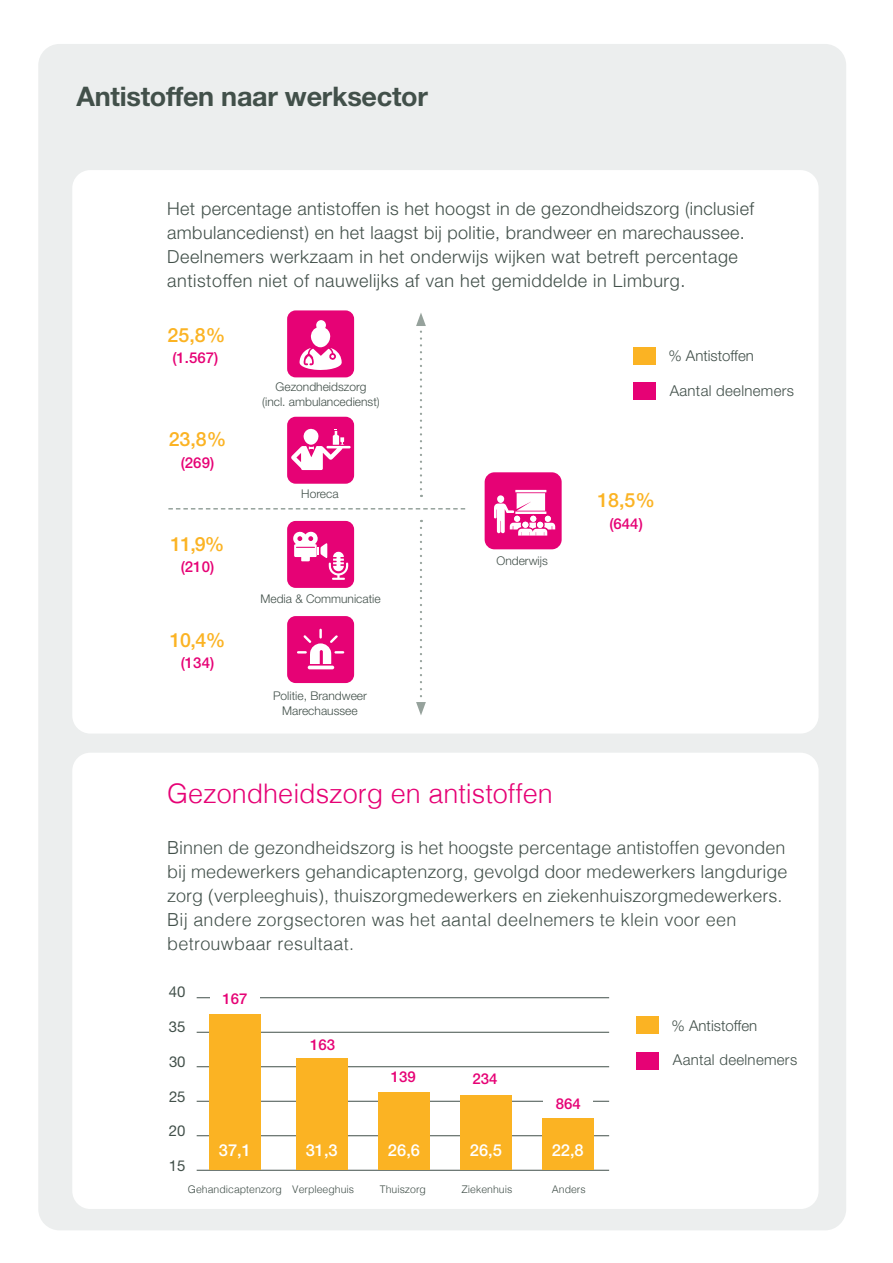
<style>
.page{position:relative;width:893px;height:1263px;background:#fff}
.page>*{position:absolute;margin:0;border:0;box-sizing:border-box;transform-origin:0 0}
.t1{font:300 27px "Helvetica";color:#e60275}
.t2{font:700 27px "Helvetica Neue LT Std";letter-spacing:-.01em;color:#42504a}
.t3{font:500 19.65px "Helvetica Neue LT Std";color:#fbb323}
.t4{font:300 18px/24px "Helvetica";color:#42504a}
.t5{font:300 18px/24px "Helvetica Neue LT Std";letter-spacing:.02em;color:#42504a}
.t6{font:500 16.5px "Helvetica Neue LT Std";color:#fff}
.t7{font:500 15px "Helvetica Neue LT Std";color:#e60275}
.t8{font:300 15px "Helvetica Neue LT Std";letter-spacing:.02em;color:#42504a}
.t9{font:300 15px "Helvetica Neue LT Std";color:#42504a}
.t10{font:15px "Helvetica Neue LT Std";color:#42504a}
.t11{font:300 12px "Helvetica Neue LT Std";color:#42504a}
.t12{font:300 10.5px "Helvetica";color:#42504a}
</style>
<div class="page">
<div style="left:38px;top:44px;width:808px;height:1186px;background:#eceeee;border-radius:21px"></div>
<div style="left:72px;top:170px;width:747px;height:563px;background:#fff;border-radius:18px"></div>
<div style="left:485px;top:472px;width:77px;height:77px;background:#e60275;border-radius:10px"></div>
<div style="left:72px;top:753px;width:747px;height:456px;background:#fff;border-radius:18px"></div>
<svg style="left:168px;top:508px;width:297px;height:1px"></svg>
<svg style="left:416px;top:528px;width:10px;height:187px"></svg>
<svg style="left:416px;top:313px;width:10px;height:176px"></svg>
<hr style="left:197px;top:997px;width:412px;height:1px;background:#42504a">
<hr style="left:197px;top:1032px;width:412px;height:1px;background:#42504a">
<hr style="left:197px;top:1066px;width:412px;height:1px;background:#42504a">
<hr style="left:197px;top:1101px;width:412px;height:1px;background:#42504a">
<hr style="left:197px;top:1135px;width:412px;height:1px;background:#42504a">
<hr style="left:197px;top:1170px;width:412px;height:1px;background:#42504a">
<div style="left:209px;top:1014px;width:51px;height:156px;background:#fbb323"></div>
<div style="left:210px;top:993px;width:50px;height:20px;background:#fff"></div>
<div style="left:297px;top:1059px;width:51px;height:111px;background:#fbb323"></div>
<div style="left:461px;top:1095px;width:51px;height:75px;background:#fbb323"></div>
<div style="left:637px;top:1052px;width:22px;height:17px;background:#e60275"></div>
<div style="left:637px;top:1016px;width:22px;height:18px;background:#fbb323"></div>
<div style="left:634px;top:382px;width:22px;height:18px;background:#e60275"></div>
<div style="left:634px;top:347px;width:22px;height:17px;background:#fbb323"></div>
<div style="left:378px;top:1093px;width:52px;height:77px;background:#fbb323"></div>
<div style="left:542px;top:1118px;width:52px;height:52px;background:#fbb323"></div>
<div style="left:543px;top:1098px;width:50px;height:19px;background:#fff"></div>
<svg style="left:494px;top:490px;width:61px;height:46px"></svg>
<div style="left:287px;top:310px;width:67px;height:67px;background:#e60275;border-radius:9px"></div>
<div style="left:287px;top:521px;width:67px;height:67px;background:#e60275;border-radius:9px"></div>
<div style="left:287px;top:616px;width:67px;height:67px;background:#e60275;border-radius:9px"></div>
<div style="left:287px;top:417px;width:67px;height:67px;background:#e60275;border-radius:9px"></div>
<svg style="left:300px;top:327px;width:42px;height:43px"></svg>
<div style="left:316px;top:320px;width:10px;height:10px;background:#fff;border-radius:50%"></div>
<svg style="left:291px;top:428px;width:60px;height:42px"></svg>
<svg style="left:293px;top:531px;width:55px;height:49px"></svg>
<svg style="left:297px;top:629px;width:47px;height:35px"></svg>
<hr style="left:320px;top:650px;width:3px;height:15px;background:#e60275;border-radius:2px">
<hr style="left:308px;top:666px;width:26px;height:3px;background:#fff;border-radius:2px">
<p class="t2" style="left:77px;top:80px;width:353px">Antistoffen naar werksector</p>
<p class="t5" style="left:167px;top:196px;width:588px">Het percentage antistoffen is het hoogst in de gezondheidszorg (inclusief ambulancedienst) en het laagst bij politie, brandweer en marechaussee.<br>Deelnemers werkzaam in het onderwijs wijken wat betreft percentage</p>
<p class="t5" style="left:167px;top:268px;width:520px">antistoffen niet of nauwelijks af van het gemiddelde in Limburg.</p>
<p class="t3" style="left:168px;top:323px;width:59px">25,8%</p>
<p class="t7" style="left:172px;top:349px;width:47px">(1.567)</p>
<p class="t3" style="left:169px;top:427px;width:59px">23,8%</p>
<p class="t7" style="left:181px;top:453px;width:35px">(269)</p>
<p class="t3" style="left:171px;top:532px;width:55px">11,9%</p>
<p class="t7" style="left:181px;top:558px;width:35px">(210)</p>
<p class="t3" style="left:170px;top:628px;width:57px">10,4%</p>
<p class="t7" style="left:181px;top:654px;width:35px">(134)</p>
<p class="t11" style="left:276px;top:380px;width:92px">Gezondheidszorg</p>
<p class="t11" style="left:262px;top:395px;width:119px">(incl. ambulancedienst)</p>
<p class="t11" style="left:301px;top:486px;width:39px">Horeca</p>
<p class="t11" style="left:260px;top:591px;width:122px">Media &amp; Communicatie</p>
<p class="t11" style="left:273px;top:688px;width:95px">Politie, Brandweer</p>
<p class="t11" style="left:282px;top:703px;width:77px">Marechaussee</p>
<p class="t11" style="left:496px;top:553px;width:53px">Onderwijs</p>
<p class="t9" style="left:668px;top:346px;width:87px">% Antistoffen</p>
<p class="t8" style="left:670px;top:381px;width:126px">Aantal deelnemers</p>
<p class="t3" style="left:597px;top:489px;width:59px">18,5%</p>
<p class="t7" style="left:609px;top:515px;width:35px">(644)</p>
<p class="t1" style="left:167px;top:770px;width:387px">Gezondheidszorg en antistoffen</p>
<p class="t4" style="left:167px;top:834px;width:622px">Binnen de gezondheidszorg is het hoogste percentage antistoffen gevonden bij medewerkers gehandicaptenzorg, gevolgd door medewerkers langdurige zorg (verpleeghuis), thuiszorgmedewerkers en ziekenhuiszorgmedewerkers.<br>Bij andere zorgsectoren was het aantal deelnemers te klein voor een</p>
<p class="t4" style="left:167px;top:930px;width:188px">betrouwbaar resultaat.</p>
<p class="t10" style="left:169px;top:983px;width:18px">40</p>
<p class="t10" style="left:169px;top:1017px;width:18px">35</p>
<p class="t10" style="left:169px;top:1053px;width:18px">30</p>
<p class="t10" style="left:169px;top:1088px;width:18px">25</p>
<p class="t10" style="left:169px;top:1122px;width:18px">20</p>
<p class="t10" style="left:169px;top:1157px;width:18px">15</p>
<p class="t7" style="left:222px;top:989px;width:27px">167</p>
<p class="t6" style="left:219px;top:1140px;width:34px">37,1</p>
<p class="t12" style="left:188px;top:1181px;width:95px">Gehandicaptenzorg</p>
<p class="t7" style="left:310px;top:1036px;width:27px">163</p>
<p class="t6" style="left:306px;top:1140px;width:34px">31,3</p>
<p class="t7" style="left:391px;top:1068px;width:27px">139</p>
<p class="t6" style="left:388px;top:1140px;width:34px">26,6</p>
<p class="t7" style="left:472px;top:1070px;width:27px">234</p>
<p class="t6" style="left:470px;top:1140px;width:34px">26,5</p>
<p class="t7" style="left:556px;top:1095px;width:27px">864</p>
<p class="t6" style="left:552px;top:1140px;width:34px">22,8</p>
<p class="t12" style="left:292px;top:1181px;width:63px">Verpleeghuis</p>
<p class="t12" style="left:380px;top:1181px;width:48px">Thuiszorg</p>
<p class="t12" style="left:461px;top:1181px;width:52px">Ziekenhuis</p>
<p class="t12" style="left:552px;top:1181px;width:35px">Anders</p>
<p class="t9" style="left:672px;top:1016px;width:87px">% Antistoffen</p>
<p class="t8" style="left:673px;top:1051px;width:126px">Aantal deelnemers</p>
</div>
